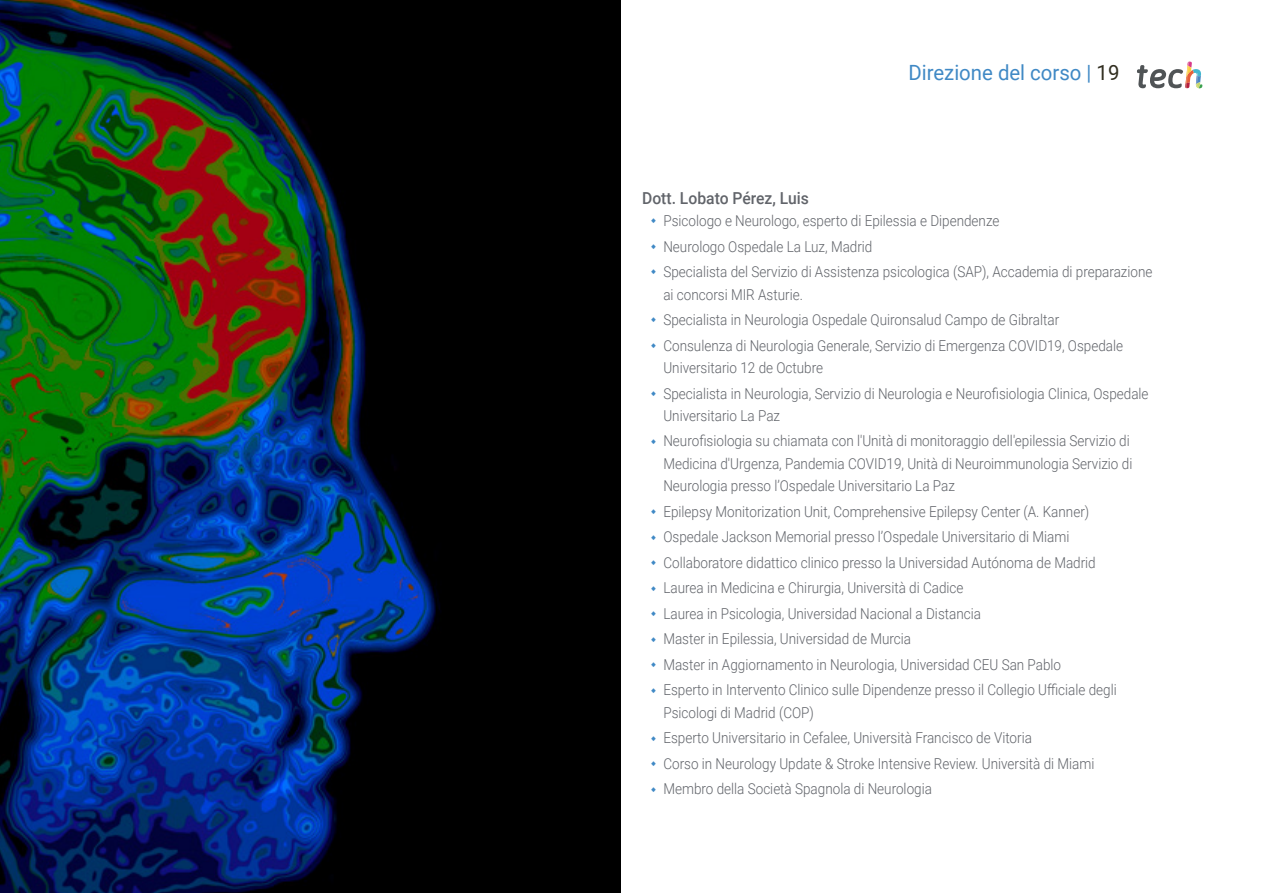
<style>
.page{position:relative;width:1263px;height:893px;background:#fff}
.page>*{position:absolute;margin:0;border:0;box-sizing:border-box;transform-origin:0 0}
.t1{font:21px "Roboto";color:#4089c5}
.t2{font:500 16.5px "Roboto";color:#61646a;scale:.95 1}
.t3{font:300 15px/25.5px "Roboto";color:#61646a;scale:.9 1}
.s1{color:#312e20}
</style>
<div class="page">
<img style="left:0;top:0;width:621px;height:893px">
<svg style="left:1137px;top:62px;width:65px;height:27px"></svg>
<h1 class="t1" style="left:908px;top:57px;width:213px">Direzione del corso | <span class="s1">19</span></h1>
<p class="t2" style="left:642px;top:186px;width:177px">Dott. Lobato Pérez, Luis</p>
<p class="t3" style="left:663px;top:207px;width:545px">Psicologo e Neurologo, esperto di Epilessia e Dipendenze<br>Neurologo Ospedale La Luz, Madrid<br>Specialista del Servizio di Assistenza psicologica (SAP), Accademia di preparazione</p>
<p class="t3" style="left:663px;top:281px;width:512px">ai concorsi MIR Asturie.<br>Specialista in Neurologia Ospedale Quironsalud Campo de Gibraltar<br>Consulenza di Neurologia Generale, Servizio di Emergenza COVID19, Ospedale</p>
<p class="t3" style="left:663px;top:354px;width:541px">Universitario 12 de Octubre<br>Specialista in Neurologia, Servizio di Neurologia e Neurofisiologia Clinica, Ospedale</p>
<p class="t3" style="left:663px;top:402px;width:520px">Universitario La Paz<br>Neurofisiologia su chiamata con l'Unità di monitoraggio dell'epilessia Servizio di</p>
<p class="t3" style="left:663px;top:452px;width:523px;line-height:22.5px">Medicina d'Urgenza, Pandemia COVID19, Unità di Neuroimmunologia Servizio di<br>Neurologia presso l’Ospedale Universitario La Paz</p>
<p class="t3" style="left:663px;top:498px;width:505px">Epilepsy Monitorization Unit, Comprehensive Epilepsy Center (A. Kanner)<br>Ospedale Jackson Memorial presso l’Ospedale Universitario di Miami Collaboratore didattico clinico presso la Universidad Autónoma de Madrid Laurea in Medicina e Chirurgia, Università di Cadice<br>Laurea in Psicologia, Universidad Nacional a Distancia<br>Master in Epilessia, Universidad de Murcia<br>Master in Aggiornamento in Neurologia, Universidad CEU San Pablo<br>Esperto in Intervento Clinico sulle Dipendenze presso il Collegio Ufficiale degli</p>
<p class="t3" style="left:663px;top:699px;width:480px">Psicologi di Madrid (COP)<br>Esperto Universitario in Cefalee, Università Francisco de Vitoria<br>Corso in Neurology Update &amp; Stroke Intensive Review. Università di Miami Membro della Società Spagnola di Neurologia</p>
</div>
